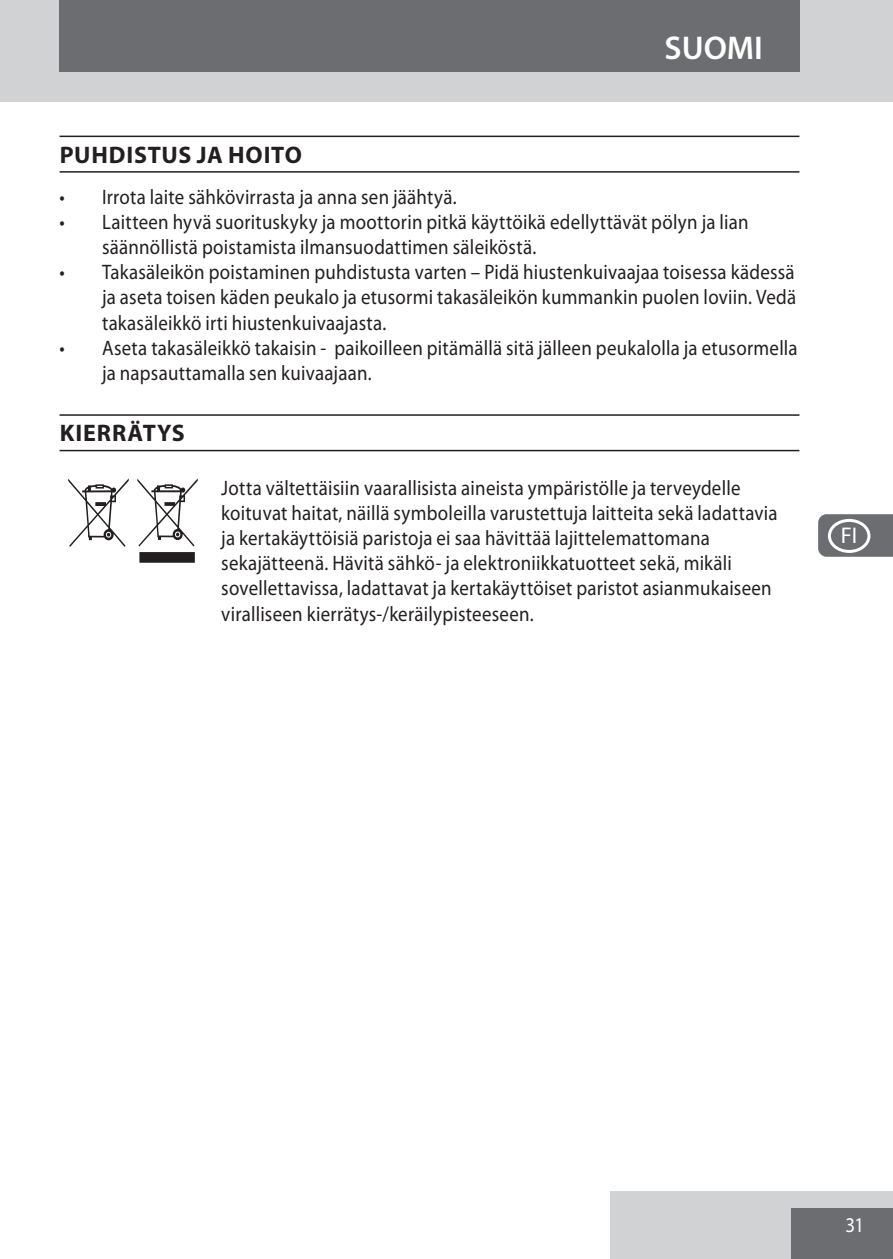
<style>
.page{position:relative;width:893px;height:1259px;background:#fff}
.page>*{position:absolute;margin:0;border:0;box-sizing:border-box;transform-origin:0 0}
.default{font:120px "Myriad Mine";color:#231f20;scale:.9 1}
.t1{font:600 33px "Myriad Pro";color:#fff}
.heading{font:700 24px "Myriad Pro";letter-spacing:.035em;color:#231f20}
.t2{font:22.8px "Myriad Pro";color:#fff}
.default-2{font:21px/25.2px "Myriad Pro";letter-spacing:.01em;color:#231f20;scale:.9 1}
.t3{font:21px "Myriad Pro";color:#fff;scale:.9 1}
</style>
<div class="page">
<div style="left:611px;top:1191px;width:282px;height:68px;background:#d1d2d4"></div>
<div style="left:791px;top:1208px;width:102px;height:51px;background:#6c6d70"></div>
<div style="left:0;top:0;width:893px;height:102px;background:#d1d2d4"></div>
<div style="left:59px;top:0;width:740px;height:72px;background:#6c6d70"></div>
<hr style="left:60px;top:136px;width:739px;height:1px;background:#231f20">
<hr style="left:60px;top:171px;width:739px;height:2px;background:#231f20">
<hr style="left:60px;top:414px;width:739px;height:2px;background:#231f20">
<hr style="left:60px;top:450px;width:739px;height:1px;background:#231f20">
<svg style="left:818px;top:514px;width:75px;height:43px;background:#757679"></svg>
<div style="left:828px;top:136px;width:42px;height:34px;border:3px solid #fff;border-radius:50%"></div>
<div style="left:828px;top:179px;width:42px;height:34px;border:3px solid #fff;border-radius:50%"></div>
<div style="left:828px;top:221px;width:42px;height:34px;border:3px solid #fff;border-radius:50%"></div>
<div style="left:828px;top:264px;width:42px;height:34px;border:3px solid #fff;border-radius:50%"></div>
<div style="left:828px;top:306px;width:42px;height:34px;border:3px solid #fff;border-radius:50%"></div>
<div style="left:828px;top:349px;width:42px;height:34px;border:3px solid #fff;border-radius:50%"></div>
<div style="left:828px;top:391px;width:42px;height:34px;border:3px solid #fff;border-radius:50%"></div>
<div style="left:828px;top:434px;width:42px;height:34px;border:3px solid #fff;border-radius:50%"></div>
<div style="left:828px;top:476px;width:42px;height:34px;border:3px solid #fff;border-radius:50%"></div>
<div style="left:828px;top:519px;width:42px;height:34px;border:3px solid #fff;border-radius:50%"></div>
<div style="left:828px;top:561px;width:42px;height:34px;border:3px solid #fff;border-radius:50%"></div>
<div style="left:828px;top:604px;width:42px;height:34px;border:3px solid #fff;border-radius:50%"></div>
<div style="left:828px;top:646px;width:42px;height:34px;border:3px solid #fff;border-radius:50%"></div>
<div style="left:828px;top:689px;width:42px;height:34px;border:3px solid #fff;border-radius:50%"></div>
<div style="left:828px;top:731px;width:42px;height:34px;border:3px solid #fff;border-radius:50%"></div>
<div style="left:828px;top:774px;width:42px;height:34px;border:3px solid #fff;border-radius:50%"></div>
<div style="left:828px;top:816px;width:42px;height:34px;border:3px solid #fff;border-radius:50%"></div>
<div style="left:828px;top:859px;width:42px;height:34px;border:3px solid #fff;border-radius:50%"></div>
<div style="left:828px;top:901px;width:42px;height:34px;border:3px solid #fff;border-radius:50%"></div>
<div style="left:828px;top:944px;width:42px;height:34px;border:3px solid #fff;border-radius:50%"></div>
<div style="left:828px;top:986px;width:42px;height:34px;border:3px solid #fff;border-radius:50%"></div>
<div style="left:828px;top:1029px;width:42px;height:34px;border:3px solid #fff;border-radius:50%"></div>
<div style="left:828px;top:1071px;width:42px;height:35px;border:3px solid #fff;border-radius:50%"></div>
<div style="left:828px;top:1114px;width:42px;height:34px;border:3px solid #fff;border-radius:50%"></div>
<p class="t1" style="left:665px;top:27px;width:100px">SUOMI</p>
<p class="heading" style="left:60px;top:139px;width:244px">PUHDISTUS JA HOITO</p>
<p class="default-2" style="left:60px;top:184px;width:443px">• Irrota laite sähkövirrasta ja anna sen jäähtyä.</p>
<p class="default-2" style="left:102px;top:209px;width:720px;text-indent:-43px">• Laitteen hyvä suorituskyky ja moottorin pitkä käyttöikä edellyttävät pölyn ja lian säännöllistä poistamista ilmansuodattimen säleiköstä.</p>
<p class="default-2" style="left:102px;top:259px;width:773px;text-align:justify;text-indent:-43px">• Takasäleikön poistaminen puhdistusta varten – Pidä hiustenkuivaajaa toisessa kädessä ja aseta toisen käden peukalo ja etusormi takasäleikön kummankin puolen loviin. Vedä takasäleikkö irti hiustenkuivaajasta.</p>
<p class="default-2" style="left:102px;top:335px;width:774px;text-indent:-43px">• Aseta takasäleikkö takaisin - paikoilleen pitämällä sitä jälleen peukalolla ja etusormella ja napsauttamalla sen kuivaajaan.</p>
<p class="heading" style="left:60px;top:417px;width:127px">KIERRÄTYS</p>
<p class="default" style="left:68px;top:462px;width:151px">W</p>
<p class="default-2" style="left:221px;top:474px;width:619px">Jotta vältettäisiin vaarallisista aineista ympäristölle ja terveydelle koituvat haitat, näillä symboleilla varustettuja laitteita sekä ladattavia ja kertakäyttöisiä paristoja ei saa hävittää lajittelemattomana sekajätteenä. Hävitä sähkö- ja elektroniikkatuotteet sekä, mikäli sovellettavissa, ladattavat ja kertakäyttöiset paristot asianmukaiseen viralliseen kierrätys-/keräilypisteeseen.</p>
<p class="t2" style="left:841px;top:521px;width:18px">FI</p>
<p class="t3" style="left:845px;top:1212px;width:22px">31</p>
</div>
